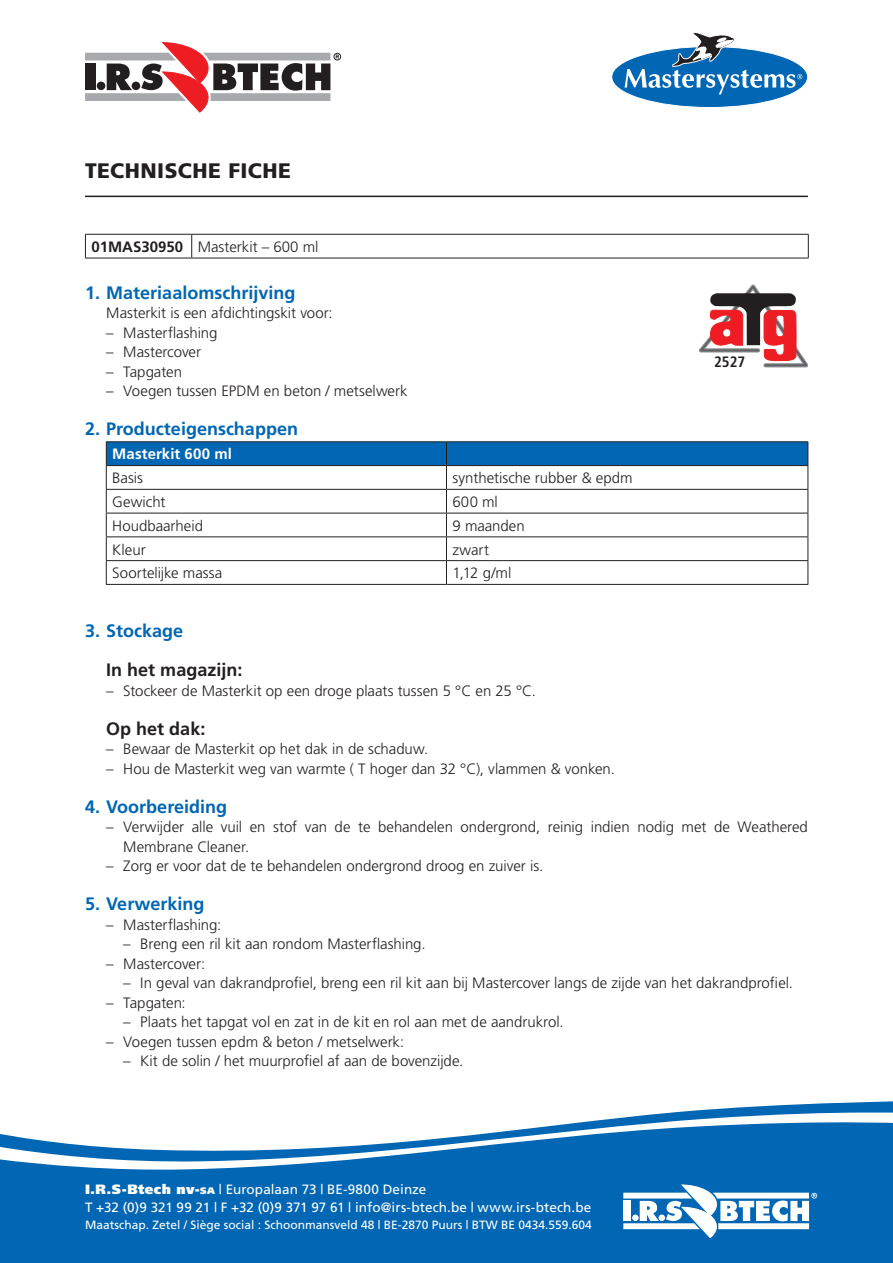
<style>
.page{position:relative;width:893px;height:1263px;background:#fff}
.page>*{position:absolute;margin:0;border:0;box-sizing:border-box;transform-origin:0 0}
.t1{font:900 21px "Frutiger";letter-spacing:.02em;color:#231f20}
.t2{font:700 18px "Frutiger";color:#0166b3}
.t3{font:700 18px "Frutiger";color:#231f20}
.t4{font:300 15px/19.5px "Frutiger";color:#231f20}
.t5{font:700 15px "Frutiger";letter-spacing:.005em;color:#fff}
.t6{font:700 condensed 15px "Frutiger";color:#231f20}
.t7{font:13.5px/18px "Frutiger";letter-spacing:.005em;color:#fff}
.t8{font:12px "Frutiger";color:#fff}
.s1{font-weight:700}
.s2{font-weight:900}
.s3{font-weight:900;font-size:9.45px}
</style>
<div class="page">
<svg style="left:85px;top:43px;width:256px;height:69px"></svg>
<svg style="left:0;top:1101px;width:893px;height:162px;background:#1572b9"></svg>
<svg style="left:0;top:1109px;width:893px;height:63px;fill:#0166b3"></svg>
<svg style="left:623px;top:1185px;width:194px;height:52px"></svg>
<div style="left:612px;top:46px;width:196px;height:61px;background:#0166b3;border-radius:50%"></div>
<svg style="left:624px;top:32px;width:178px;height:63px"></svg>
<hr style="left:85px;top:196px;width:723px;height:1px;background:#231f20">
<hr style="left:85px;top:234px;width:107px;height:1px;background:#231f20">
<svg style="left:85px;top:235px;width:1px;height:23px"></svg>
<hr style="left:192px;top:234px;width:617px;height:1px;background:#231f20">
<svg style="left:808px;top:235px;width:1px;height:23px"></svg>
<hr style="left:85px;top:258px;width:107px;height:1px;background:#231f20">
<hr style="left:192px;top:258px;width:617px;height:1px;background:#231f20">
<svg style="left:191px;top:235px;width:1px;height:23px"></svg>
<hr style="left:106px;top:441px;width:340px;height:1px;background:#231f20">
<hr style="left:446px;top:441px;width:362px;height:1px;background:#231f20">
<hr style="left:106px;top:584px;width:340px;height:1px;background:#231f20">
<hr style="left:446px;top:584px;width:362px;height:1px;background:#231f20">
<svg style="left:106px;top:442px;width:702px;height:142px"></svg>
<svg style="left:699px;top:285px;width:109px;height:82px"></svg>
<h1 class="t1" style="left:85px;top:158px;width:208px">TECHNISCHE FICHE</h1>
<p class="t4" style="left:91px;top:237px;width:229px"><span class="s1">01MAS30950</span> Masterkit – 600 ml</p>
<p class="t2" style="left:85px;top:282px;width:212px">1. Materiaalomschrijving</p>
<p class="t4" style="left:106px;top:303px;width:228px">Masterkit is een afdichtingskit voor:</p>
<p class="t4" style="left:106px;top:323px;width:113px">– Masterflashing</p>
<p class="t4" style="left:106px;top:342px;width:96px">– Mastercover</p>
<p class="t4" style="left:106px;top:362px;width:77px">– Tapgaten</p>
<p class="t4" style="left:106px;top:381px;width:303px">– Voegen tussen EPDM en beton / metselwerk</p>
<p class="t2" style="left:85px;top:419px;width:214px">2. Producteigenschappen</p>
<p class="t5" style="left:112px;top:445px;width:121px">Masterkit 600 ml</p>
<p class="t4" style="left:112px;top:468px;width:32px">Basis</p>
<p class="t4" style="left:452px;top:468px;width:182px">synthetische rubber &amp; epdm</p>
<p class="t4" style="left:112px;top:492px;width:55px">Gewicht</p>
<p class="t4" style="left:452px;top:492px;width:47px">600 ml</p>
<p class="t4" style="left:112px;top:516px;width:92px">Houdbaarheid</p>
<p class="t4" style="left:452px;top:516px;width:74px">9 maanden</p>
<p class="t4" style="left:112px;top:540px;width:35px">Kleur</p>
<p class="t4" style="left:452px;top:540px;width:38px">zwart</p>
<p class="t4" style="left:112px;top:563px;width:111px">Soortelijke massa</p>
<p class="t4" style="left:452px;top:563px;width:60px">1,12 g/ml</p>
<p class="t6" style="left:714px;top:353px;width:33px">2527</p>
<p class="t2" style="left:85px;top:620px;width:100px">3. Stockage</p>
<p class="t3" style="left:106px;top:659px;width:138px">In het magazijn:</p>
<p class="t4" style="left:106px;top:681px;width:431px">– Stockeer de Masterkit op een droge plaats tussen 5 °C en 25 °C.</p>
<p class="t3" style="left:106px;top:718px;width:101px">Op het dak:</p>
<p class="t4" style="left:106px;top:739px;width:323px">– Bewaar de Masterkit op het dak in de schaduw.</p>
<p class="t4" style="left:106px;top:759px;width:510px">– Hou de Masterkit weg van warmte ( T hoger dan 32 °C), vlammen &amp; vonken.</p>
<p class="t2" style="left:85px;top:796px;width:143px">4. Voorbereiding</p>
<p class="t4" style="left:123px;top:817px;width:686px;text-indent:-17px">– Verwijder alle vuil en stof van de te behandelen ondergrond, reinig indien nodig met de Weathered<br>Membrane Cleaner.</p>
<p class="t4" style="left:106px;top:856px;width:439px">– Zorg er voor dat de te behandelen ondergrond droog en zuiver is.</p>
<p class="t2" style="left:85px;top:893px;width:121px">5. Verwerking</p>
<p class="t4" style="left:106px;top:915px;width:117px">– Masterflashing:</p>
<p class="t4" style="left:123px;top:934px;width:304px">– Breng een ril kit aan rondom Masterflashing.</p>
<p class="t4" style="left:106px;top:954px;width:100px">– Mastercover:</p>
<p class="t4" style="left:123px;top:973px;width:671px">– In geval van dakrandprofiel, breng een ril kit aan bij Mastercover langs de zijde van het dakrandprofiel.</p>
<p class="t4" style="left:106px;top:993px;width:81px">– Tapgaten:</p>
<p class="t4" style="left:123px;top:1012px;width:442px">– Plaats het tapgat vol en zat in de kit en rol aan met de aandrukrol.</p>
<p class="t4" style="left:106px;top:1032px;width:299px">– Voegen tussen epdm &amp; beton / metselwerk:</p>
<p class="t4" style="left:123px;top:1051px;width:342px">– Kit de solin / het muurprofiel af aan de bovenzijde.</p>
<p class="t7" style="left:85px;top:1181px;width:508px"><span class="s2">I.R.S-Btech nv-</span><span class="s3">sa</span> | Europalaan 73 | BE-9800 Deinze<br>T +32 (0)9 321 99 21 | F +32 (0)9 371 97 61 | info@irs-btech.be | www.irs-btech.be</p>
<p class="t8" style="left:85px;top:1218px;width:508px">Maatschap. Zetel / Siège social : Schoonmansveld 48 | BE-2870 Puurs | BTW BE 0434.559.604</p>
</div>
